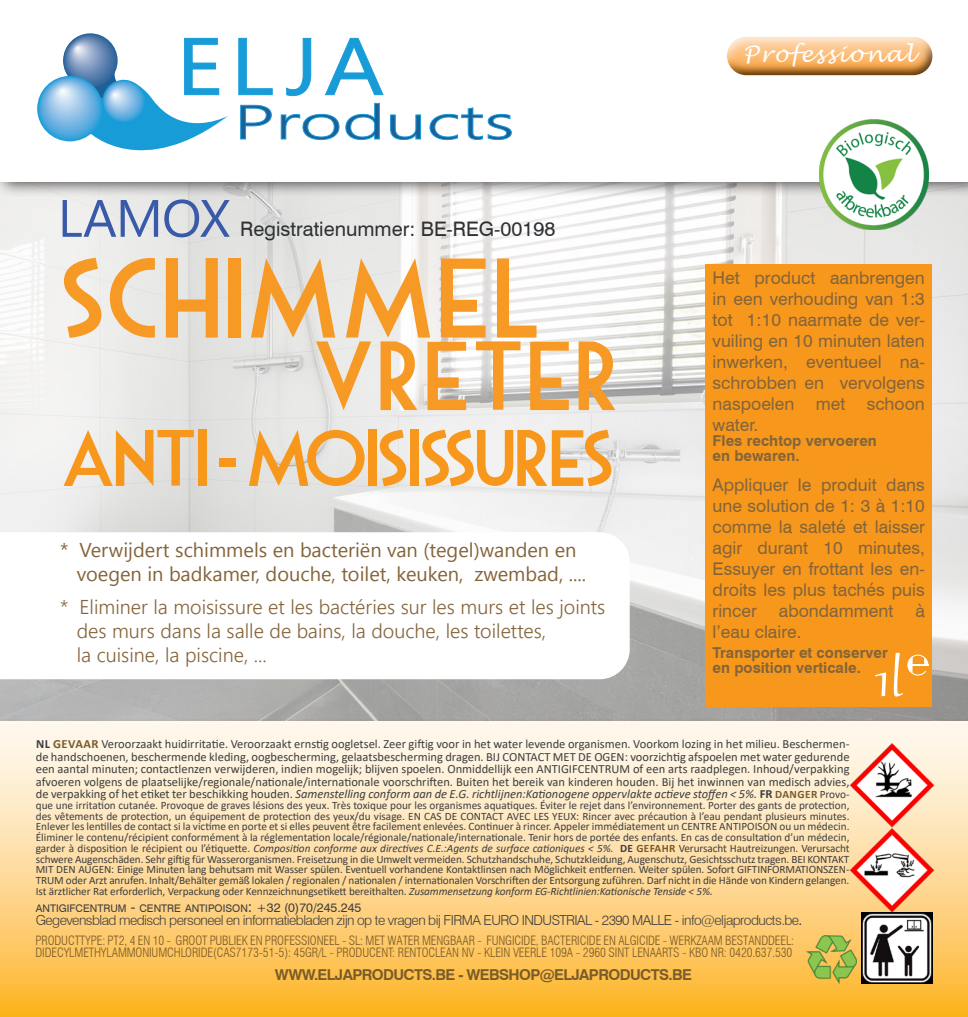
<style>
.page{position:relative;width:968px;height:1017px;background:#fff}
.page>*{position:absolute;margin:0;border:0;box-sizing:border-box;transform-origin:0 0}
.t1{font:110px "Mouse Deco";letter-spacing:-.1em;color:#f79925}
.t2{font:95px "Mouse Deco";letter-spacing:-.095em;color:#f79925}
.t3{font:80.5px "Nirmala UI";color:#189cd8;scale:1.14 1}
.t4{font:77.5px "Mouse Deco";letter-spacing:-.15em;color:#f7981d}
.t5{font:65px "Gabriola";color:#fff}
.t6{font:52.5px "Nirmala UI";letter-spacing:-.02em;color:#395aa8}
.t7{font:300 48px "Nirmala UI";color:#1c6097;scale:1.55 1}
.t8{font:italic 22.5px "Lucida Handwriting";letter-spacing:.07em;color:#fff}
.t9{font:300 20px "Nirmala UI";color:#84643a}
.t10{font:20px "Nirmala UI";color:#84643a}
.t11{font:20px "Swiss 721 BT";color:#2e3134}
.t12{font:17.5px/21px "Swiss 721 BT";color:#84643a;text-align:justify}
.t13{font:700 15px "Swiss 721 BT";color:#84643a}
.t14{font:700 15px "Swiss 721 BT";letter-spacing:-.04em;color:#7a5b2a}
.t15{font:300 13.75px "Swiss 721 BT";letter-spacing:-.04em;color:#3e3e3f}
.t16{font:12.5px/12.5px "Calibri";color:#3e3e3f;text-align:justify}
.t17{font:300 condensed 12.5px/12.5px "Swiss 721 BT";letter-spacing:-.01em;color:#7a5b2a}
.t18{font:11.25px/10.8px "Calibri";letter-spacing:-.01em;color:#3e3e3f;text-align:justify}
.t19{font:10.5px "Swiss 721 BT";color:#3e3e3f}
.s1{font-weight:700}
.s2{font-weight:700;color:#7a5b2a}
.s3{font-style:italic}
.s4{font-weight:700;font-size:11.25px;color:#7a5b2a}
.s5{font-size:11.25px}
.s6{font-size:15px}
.s7{font-size:12.5px}
.s8{font-weight:400}
</style>
<div class="page">
<svg style="left:0;top:720px;width:967px;height:297px;background:#fdd997"></svg>
<img style="left:0;top:197px;width:967px;height:523px">
<div style="left:0;top:0;width:967px;height:197px;background:#231f20;opacity:.75"></div>
<div style="left:0;top:0;width:967px;height:181px;background:#fff"></div>
<div style="left:705px;top:264px;width:226px;height:443px;background:#f7981d"></div>
<svg style="left:0;top:532px;width:629px;height:147px"></svg>
<svg style="left:63px;top:33px;width:55px;height:55px"></svg>
<svg style="left:238px;top:38px;width:34px;height:57px"></svg>
<svg style="left:286px;top:38px;width:25px;height:58px"></svg>
<svg style="left:325px;top:38px;width:58px;height:57px"></svg>
<svg style="left:240px;top:105px;width:31px;height:34px"></svg>
<svg style="left:281px;top:114px;width:58px;height:26px"></svg>
<svg style="left:345px;top:103px;width:34px;height:37px"></svg>
<svg style="left:390px;top:115px;width:30px;height:25px"></svg>
<svg style="left:430px;top:108px;width:52px;height:32px"></svg>
<svg style="left:488px;top:114px;width:23px;height:26px"></svg>
<svg style="left:79px;top:38px;width:149px;height:113px"></svg>
<svg style="left:37px;top:76px;width:66px;height:65px;background:#74b8e3"></svg>
<svg style="left:102px;top:80px;width:43px;height:42px"></svg>
<svg style="left:907px;top:655px;width:21px;height:21px"></svg>
<div style="left:723px;top:35px;width:213px;height:36px;background:#fefbf7"></div>
<div style="left:723px;top:37px;width:222px;height:43px;background:#231f20;opacity:.75"></div>
<img style="left:861px;top:913px;width:71px;height:70px">
<img style="left:806px;top:935px;width:50px;height:48px">
<img style="left:849px;top:742px;width:85px;height:171px">
<img style="left:819px;top:119px;width:109px;height:110px">
<p class="t3" style="left:176px;top:1px;width:184px">ELJA</p>
<p class="t7" style="left:234px;top:83px;width:182px">Products</p>
<p class="t6" style="left:58px;top:176px;width:174px">LAMOX</p>
<p class="t11" style="left:240px;top:216px;width:317px">Registratienummer: BE-REG-00198</p>
<p class="t1" style="left:53px;top:246px;width:495px">SCHIMMEL</p>
<p class="t2" style="left:307px;top:331px;width:319px">VRETER</p>
<p class="t4" style="left:56px;top:422px;width:564px">ANTI-MOISISSURES</p>
<p class="t10" style="left:60px;top:534px;width:517px">* Verwijdert schimmels en bacteriën van (tegel)wanden en</p>
<p class="t10" style="left:77px;top:558px;width:511px">voegen in badkamer, douche, toilet, keuken, zwembad, ....</p>
<p class="t9" style="left:60px;top:591px;width:546px">* Eliminer la moisissure et les bactéries sur les murs et les joints</p>
<p class="t9" style="left:77px;top:615px;width:471px">des murs dans la salle de bains, la douche, les toilettes,</p>
<p class="t9" style="left:77px;top:639px;width:192px">la cuisine, la piscine, ...</p>
<h3 class="t8" style="left:743px;top:40px;width:172px">Professional</h3>
<p class="t12" style="left:712px;top:267px;width:214px">Het product aanbrengen in een verhouding van 1:3 tot 1:10 naarmate de ver&shy;vuiling en 10 minuten laten inwerken, eventueel na&shy;schrobben en vervolgens naspoelen met schoon water.</p>
<p class="t13" style="left:712px;top:432px;width:166px">Fles rechtop vervoeren</p>
<p class="t13" style="left:712px;top:447px;width:88px">en bewaren.</p>
<p class="t12" style="left:712px;top:474px;width:214px">Appliquer le produit dans une solution de 1: 3 à 1:10 comme la saleté et laisser agir durant 10 minutes, Essuyer en frottant les en&shy;droits les plus tachés puis rincer</p>
<p class="t12" style="left:778px;top:600px;width:116px">abondamment</p>
<p class="t12" style="left:915px;top:600px;width:11px">à</p>
<p class="t12" style="left:712px;top:621px;width:90px">l’eau claire.</p>
<p class="t13" style="left:712px;top:644px;width:177px">Transporter et conserver</p>
<p class="t13" style="left:712px;top:659px;width:150px">en position verticale.</p>
<p class="t5" style="left:875px;top:635px;width:29px">1l</p>
<p class="t16" style="left:36px;top:737px;width:815px"><span class="s1">NL</span> <span class="s2">GEVAAR</span> Veroorzaakt huidirritatie. Veroorzaakt ernstig oogletsel. Zeer giftig voor in het water levende organismen. Voorkom lozing in het milieu. Beschermen&shy;de handschoenen, beschermende kleding, oogbescherming, gelaatsbescherming dragen. BIJ CONTACT MET DE OGEN: voorzichtig afspoelen met water gedurende een aantal minuten; contactlenzen verwijderen, indien mogelijk; blijven spoelen. Onmiddellijk een ANTIGIFCENTRUM of een arts raadplegen. Inhoud/verpakking afvoeren volgens de plaatselijke/regionale/nationale/internationale voorschriften. Buiten het bereik van kinderen houden. Bij het inwinnen van medisch advies, de verpakking of het etiket ter beschikking houden. <span class="s3">Samenstelling conform aan de E.G. richtlijnen:Kationogene oppervlakte actieve stoffen &lt; 5%.</span> <span class="s1">FR</span> <span class="s4">DANGER</span> <span class="s5">Provo-</span></p>
<p class="t18" style="left:36px;top:800px;width:815px">que une irritation cutanée. Provoque de graves lésions des yeux. Très toxique pour les organismes aquatiques. Éviter le rejet dans l’environnement. Porter des gants de protection, des vêtements de protection, un équipement de protection des yeux/du visage. EN CAS DE CONTACT AVEC LES YEUX: Rincer avec précaution à l’eau pendant plusieurs minutes.<br>Enlever les lentilles de contact si la victime en porte et si elles peuvent être facilement enlevées. Continuer à rincer. Appeler immédiatement un CENTRE ANTIPOISON ou un médecin.<br>Éliminer le contenu/récipient conformément à la réglementation locale/régionale/nationale/internationale. Tenir hors de portée des enfants. En cas de consultation d’un médecin, garder à disposition le récipient ou l’étiquette. <span class="s3">Composition conforme aux directives C.E.:Agents de surface cationiques &lt; 5%.</span> <span class="s1">DE</span> <span class="s2">GEFAHR</span> Verursacht Hautreizungen. Verursacht schwere Augenschäden. Sehr giftig für Wasserorganismen. Freisetzung in die Umwelt vermeiden. Schutzhandschuhe, Schutzkleidung, Augenschutz, Gesichtsschutz tragen. BEI KONTAKT MIT DEN AUGEN: Einige Minuten lang behutsam mit Wasser spülen. Eventuell vorhandene Kontaktlinsen nach Möglichkeit entfernen. Weiter spülen. Sofort GIFTINFORMATIONSZEN-TRUM oder Arzt anrufen. Inhalt/Behälter gemäß lokalen / regionalen / nationalen / internationalen Vorschriften der Entsorgung zuführen. Darf nicht in die Hände von Kindern gelangen.<br>Ist ärztlicher Rat erforderlich, Verpackung oder Kennzeichnungsetikett bereithalten. <span class="s3">Zusammensetzung konform EG-Richtlinien:Kationische Tenside &lt; 5%.</span></p>
<p class="t19" style="left:36px;top:902px;width:327px">ANTIGIFCENTRUM <span class="s6">-</span> CENTRE ANTIPOISON<span class="s6">:</span> <span class="s7">+32 (0)70/245.245</span></p>
<p class="t15" style="left:36px;top:912px;width:768px">Gegevensblad medisch personeel en informatiebladen zijn op te vragen bij FIRMA EURO INDUSTRIAL - 2390 MALLE - info@eljaproducts.be<span class="s8">.</span></p>
<p class="t17" style="left:35px;top:934px;width:760px">PRODUCTTYPE: PT2, 4 EN 10 - GROOT PUBLIEK EN PROFESSIONEEL - SL: MET WATER MENGBAAR - FUNGICIDE, BACTERICIDE EN ALGICIDE - WERKZAAM BESTANDDEEL:<br>DIDECYLMETHYLAMMONIUMCHLORIDE(CAS7173-51-5): 45GR/L - PRODUCENT: RENTOCLEAN NV - KLEIN VEERLE 109A - 2960 SINT LENAARTS - KBO NR: 0420.637.530</p>
<p class="t14" style="left:275px;top:965px;width:418px">WWW.ELJAPRODUCTS.BE - WEBSHOP@ELJAPRODUCTS.BE</p>
</div>
